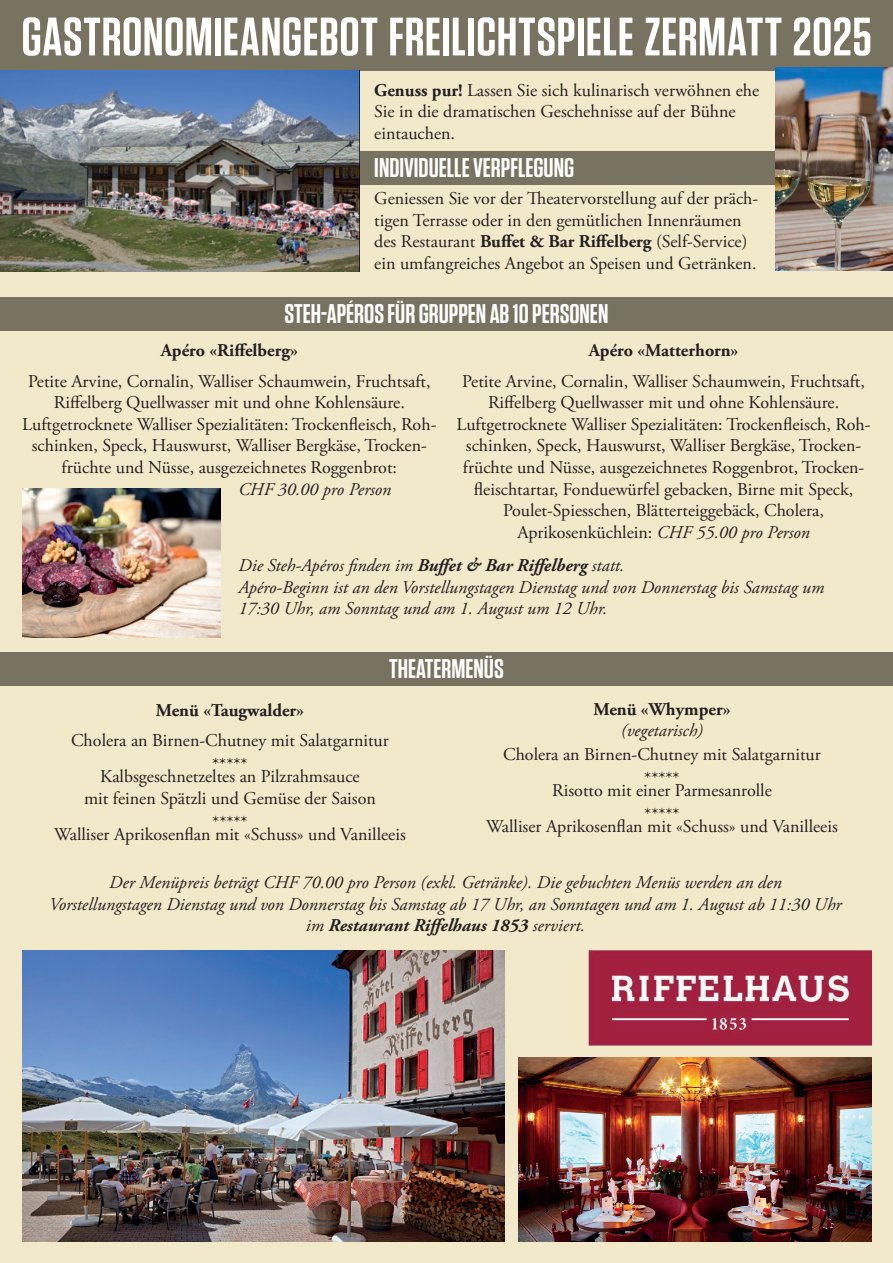
<style>
.page{position:relative;width:893px;height:1263px;background:#fff}
.page>*{position:absolute;margin:0;border:0;box-sizing:border-box;transform-origin:0 0}
.t1{font:600 54px "Tungsten";letter-spacing:.01em;color:#fff}
.t2{font:600 27px "Tungsten";color:#fff}
.t3{font:18px/21.6px "Adobe Garamond Pro";color:#231f20;text-align:center}
.t4{font:italic 18px/21.6px "Adobe Garamond Pro";color:#231f20;text-align:center}
.t5{font:700 18px "Adobe Garamond Pro";color:#231f20}
.s1{font-weight:700}
.s2{font-style:italic}
</style>
<div class="page">
<div style="left:1px;top:0;width:892px;height:1262px;background:#f2e9cb"></div>
<div style="left:0;top:0;width:893px;height:70px;background:#787360"></div>
<div style="left:0;top:297px;width:893px;height:34px;background:#787360"></div>
<div style="left:0;top:652px;width:893px;height:34px;background:#787360"></div>
<div style="left:20px;top:151px;width:871px;height:34px;background:#787360"></div>
<img style="left:22px;top:489px;width:198px;height:148px">
<img style="left:22px;top:950px;width:482px;height:292px">
<img style="left:0;top:70px;width:360px;height:201px">
<img style="left:519px;top:1058px;width:353px;height:184px">
<img style="left:588px;top:951px;width:284px;height:95px">
<img style="left:776px;top:67px;width:117px;height:203px">
<h1 class="t1" style="left:21px;top:8px;width:852px">GASTRONOMIEANGEBOT FREILICHTSPIELE ZERMATT 2025</h1>
<p class="t3" style="left:374px;top:80px;width:386px;text-align:left"><span class="s1">Genuss pur!</span> Lassen Sie sich kulinarisch verwöhnen ehe<br>Sie in die dramatischen Geschehnisse auf der Bühne eintauchen.</p>
<h2 class="t2" style="left:374px;top:154px;width:201px">INDIVIDUELLE VERPFLEGUNG</h2>
<p class="t3" style="left:374px;top:188px;width:385px;text-align:left">Geniessen Sie vor der Theatervorstellung auf der präch&shy;tigen Terrasse oder in den gemütlichen Innenräumen des Restaurant <span class="s1">Buffet &amp; Bar Riffelberg</span> (Self-Service) ein umfangreiches Angebot an Speisen und Getränken.</p>
<h2 class="t2" style="left:285px;top:299px;width:325px">STEH-APÉROS FÜR GRUPPEN AB 10 PERSONEN</h2>
<p class="t5" style="left:161px;top:340px;width:138px">Apéro «Riffelberg»</p>
<p class="t3" style="left:22px;top:371px;width:416px">Petite Arvine, Cornalin, Walliser Schaumwein, Fruchtsaft, Riffelberg Quellwasser mit und ohne Kohlensäure.<br>Luftgetrocknete Walliser Spezialitäten: Trockenfleisch, Roh&shy;schinken, Speck, Hauswurst, Walliser Bergkäse, Trocken&shy;früchte und Nüsse, ausgezeichnetes Roggenbrot:</p>
<p class="t4" style="left:238px;top:479px;width:154px">CHF 30.00 pro Person</p>
<p class="t5" style="left:589px;top:340px;width:151px">Apéro «Matterhorn»</p>
<p class="t3" style="left:457px;top:371px;width:416px">Petite Arvine, Cornalin, Walliser Schaumwein, Fruchtsaft, Riffelberg Quellwasser mit und ohne Kohlensäure.<br>Luftgetrocknete Walliser Spezialitäten: Trockenfleisch, Roh&shy;schinken, Speck, Hauswurst, Walliser Bergkäse, Trocken&shy;früchte und Nüsse, ausgezeichnetes Roggenbrot, Trocken&shy;fleischtartar, Fonduewürfel gebacken, Birne mit Speck, Poulet-Spiesschen, Blätterteiggebäck, Cholera, Aprikosenküchlein: <span class="s2">CHF 55.00 pro Person</span></p>
<p class="t4" style="left:238px;top:555px;width:587px;text-align:left">Die Steh-Apéros finden im <span class="s1">Buffet &amp; Bar Riffelberg</span> statt.<br>Apéro-Beginn ist an den Vorstellungstagen Dienstag und von Donnerstag bis Samstag um<br>17:30 Uhr, am Sonntag und am 1. August um 12 Uhr.</p>
<h2 class="t2" style="left:389px;top:654px;width:116px">THEATERMENÜS</h2>
<p class="t5" style="left:593px;top:698px;width:139px">Menü «Whymper»</p>
<p class="t4" style="left:621px;top:720px;width:84px">(vegetarisch)</p>
<p class="t3" style="left:503px;top:743px;width:319px;line-height:24px">Cholera an Birnen-Chutney mit Salatgarnitur *****</p>
<p class="t3" style="left:552px;top:779px;width:221px;line-height:24px">Risotto mit einer Parmesanrolle *****</p>
<p class="t3" style="left:486px;top:816px;width:353px">Walliser Aprikosenflan mit «Schuss» und Vanilleeis</p>
<p class="t4" style="left:49px;top:872px;width:794px">Der Menüpreis beträgt CHF 70.00 pro Person (exkl. Getränke). Die gebuchten Menüs werden an den<br>Vorstellungstagen Dienstag und von Donnerstag bis Samstag ab 17 Uhr, an Sonntagen und am 1. August ab 11:30 Uhr im <span class="s1">Restaurant Riffelhaus 1853</span> serviert.</p>
<p class="t5" style="left:156px;top:699px;width:150px">Menü «Taugwalder»</p>
<p class="t3" style="left:71px;top:729px;width:319px;line-height:24px">Cholera an Birnen-Chutney mit Salatgarnitur *****</p>
<p class="t3" style="left:84px;top:766px;width:293px">Kalbsgeschnetzeltes an Pilzrahmsauce<br>mit feinen Spätzli und Gemüse der Saison</p>
<p class="t3" style="left:212px;top:812px;width:37px">*****</p>
<p class="t3" style="left:54px;top:824px;width:353px">Walliser Aprikosenflan mit «Schuss» und Vanilleeis</p>
</div>
